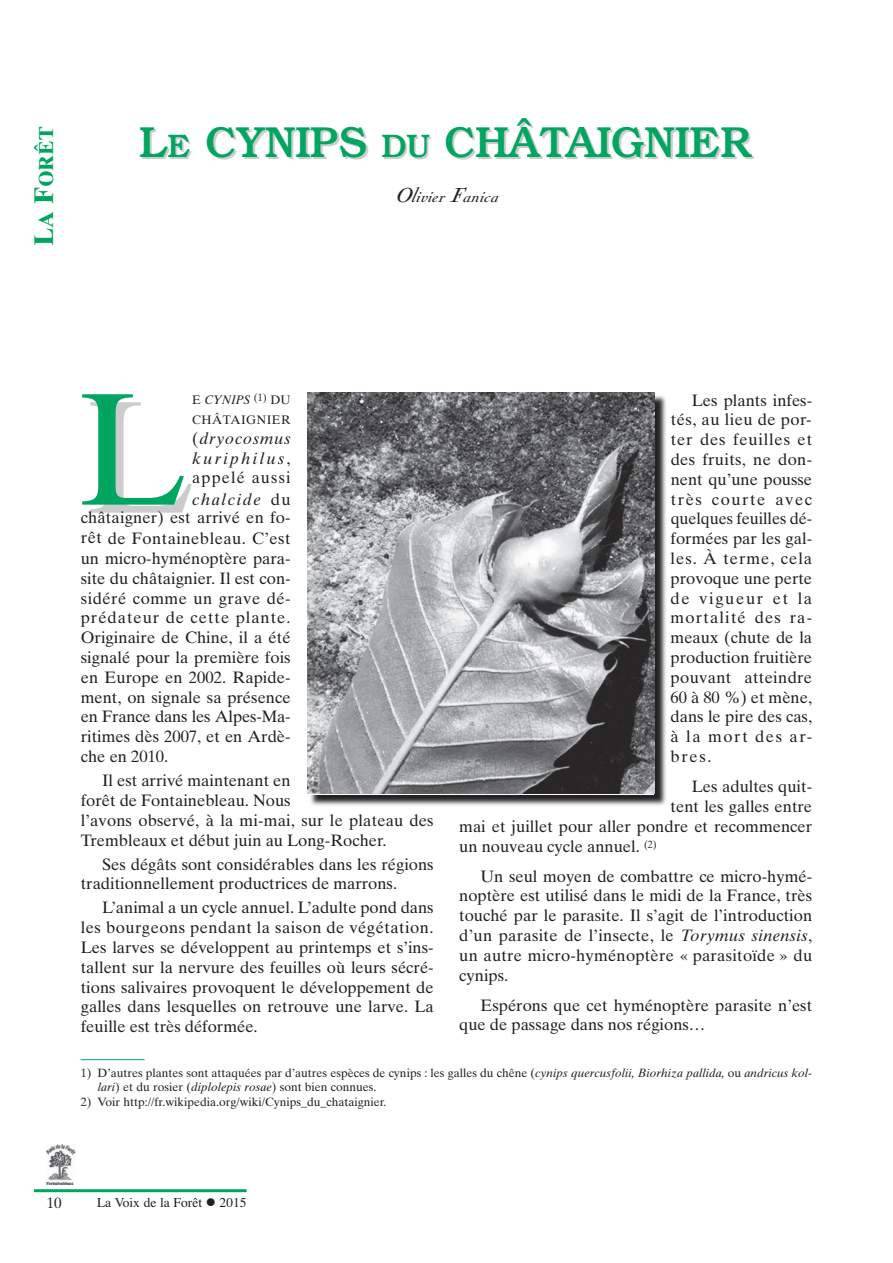
<style>
.page{position:relative;width:893px;height:1263px;background:#fff}
.page>*{position:absolute;margin:0;border:0;box-sizing:border-box;transform-origin:0 0}
.t1{font:159.9px "Times Ten";color:#00a65f}
.t2{font:500 43.5px "Bookman";letter-spacing:-.01em;color:#00a65f}
.t3{font:italic 21px "Nicolas Cochin Italic FO";color:#231f20}
.t4{font:700 20.25px "Times Ten";color:#00a65f}
.t5{font:16.5px/19.8px "Times Ten";color:#231f20;text-align:justify}
.t6{font:italic 16.5px/19.8px "Times Ten";letter-spacing:.1em;color:#231f20;text-align:justify}
.t7{font:15px "Times Ten";color:#231f20}
.t8{font:13.5px "Times";color:#231f20}
.t9{font:12.3px/19.8px "Times Ten";letter-spacing:.04em;color:#231f20}
.t10{font:12px/14.4px "Times Ten";color:#231f20}
.s1{font-size:27px}
.s2{font-size:32.7px}
.s3{font-style:italic}
.s4{font-style:normal}
</style>
<div class="page">
<hr style="left:34px;top:1189px;width:213px;height:3px;background:#00a65f">
<img style="left:47px;top:1145px;width:29px;height:39px">
<img style="left:307px;top:392px;width:359px;height:414px">
<img style="left:307px;top:393px;width:347px;height:401px">
<hr style="left:81px;top:1059px;width:64px;height:1px;background:#00a65f">
<p class="t4" style="left:39px;top:246px;width:121px;rotate:-90deg"><span class="s1">L</span>A <span class="s1">F</span>ORÊT</p>
<h2 class="t2" style="left:139px;top:128px;width:614px">L<span class="s2">E</span> CYNIPS <span class="s2">DU</span> CHÂTAIGNIER</h2>
<p class="t3" style="left:395px;top:183px;width:108px">Olivier Fanica</p>
<h1 class="t1" style="left:77px;top:390px;width:108px">L</h1>
<p class="t9" style="left:192px;top:391px;width:100px">E <span class="s3">CYNIPS</span> <sup>(1)</sup> DU<br>CHÂTAIGNIER</p>
<p class="t6" style="left:192px;top:430px;width:100px"><span class="s4">(</span>dryocosmus kuriphilus<span class="s4">, appelé aussi</span></p>
<p class="t5" style="left:81px;top:491px;width:211px;line-height:18.3px;text-align:right"><span class="s3">chalcide</span> du<br>châtaigner) est arrivé en fo-</p>
<p class="t5" style="left:81px;top:530px;width:211px">rêt de Fontainebleau. C’est un micro-hyménoptère para&shy;site du châtaignier. Il est con&shy;sidéré comme un grave dé&shy;prédateur de cette plante.<br>Originaire de Chine, il a été signalé pour la première fois en Europe en 2002. Rapide&shy;ment, on signale sa présence en France dans les Alpes-Ma&shy;ritimes dès 2007, et en Ardè&shy;che en 2010.</p>
<p class="t5" style="left:81px;top:772px;width:354px;text-align:left;text-indent:21px">Il est arrivé maintenant en<br>forêt de Fontainebleau. Nous<br>l’avons observé, à la mi-mai, sur le plateau des Trembleaux et début juin au Long-Rocher.</p>
<p class="t5" style="left:81px;top:856px;width:354px;text-indent:21px">Ses dégâts sont considérables dans les régions traditionnellement productrices de marrons.</p>
<p class="t5" style="left:81px;top:899px;width:354px;text-indent:21px">L’animal a un cycle annuel. L’adulte pond dans les bourgeons pendant la saison de végétation.<br>Les larves se développent au printemps et s’ins&shy;tallent sur la nervure des feuilles où leurs sécré&shy;tions salivaires provoquent le développement de galles dans lesquelles on retrouve une larve. La feuille est très déformée.</p>
<p class="t5" style="left:671px;top:392px;width:143px;text-indent:21px">Les plants infes&shy;tés, au lieu de por&shy;ter des feuilles et des fruits, ne don&shy;nent qu’une pousse très courte avec quelques feuilles dé&shy;formées par les gal&shy;les. À terme, cela provoque une perte de vigueur et la mortalité des ra&shy;meaux (chute de la production fruitière pouvant atteindre 60 à 80 %) et mène, dans le pire des cas, à la mort des ar&shy;bres.</p>
<p class="t5" style="left:692px;top:778px;width:122px">Les adultes quit-</p>
<p class="t5" style="left:671px;top:798px;width:143px">tent les galles entre</p>
<p class="t5" style="left:459px;top:818px;width:354px">mai et juillet pour aller pondre et recommencer</p>
<p class="t5" style="left:459px;top:838px;width:199px">un nouveau cycle annuel. <sup>(2)</sup></p>
<p class="t5" style="left:459px;top:868px;width:354px;text-indent:21px">Un seul moyen de combattre ce micro-hymé&shy;noptère est utilisé dans le midi de la France, très touché par le parasite. Il s’agit de l’introduction d’un parasite de l’insecte, le <span class="s3">Torymus sinensis</span>, un autre micro-hyménoptère « parasitoïde » du cynips.</p>
<p class="t5" style="left:459px;top:997px;width:354px;text-indent:21px">Espérons que cet hyménoptère parasite n’est que de passage dans nos régions…</p>
<p class="t10" style="left:98px;top:1067px;width:716px;text-indent:-17px">1) D’autres plantes sont attaquées par d’autres espèces de cynips : les galles du chêne (<span class="s3">cynips quercusfolii, Biorhiza pallida,</span> ou <span class="s3">andricus kol&shy;lari</span>) et du rosier (<span class="s3">diplolepis rosae</span>) sont bien connues.</p>
<p class="t10" style="left:81px;top:1095px;width:307px">2) Voir http://fr.wikipedia.org/wiki/Cynips_du_chataignier.</p>
<p class="t7" style="left:47px;top:1197px;width:16px">10</p>
<p class="t8" style="left:97px;top:1195px;width:151px">La Voix de la Forêt ● 2015</p>
</div>
